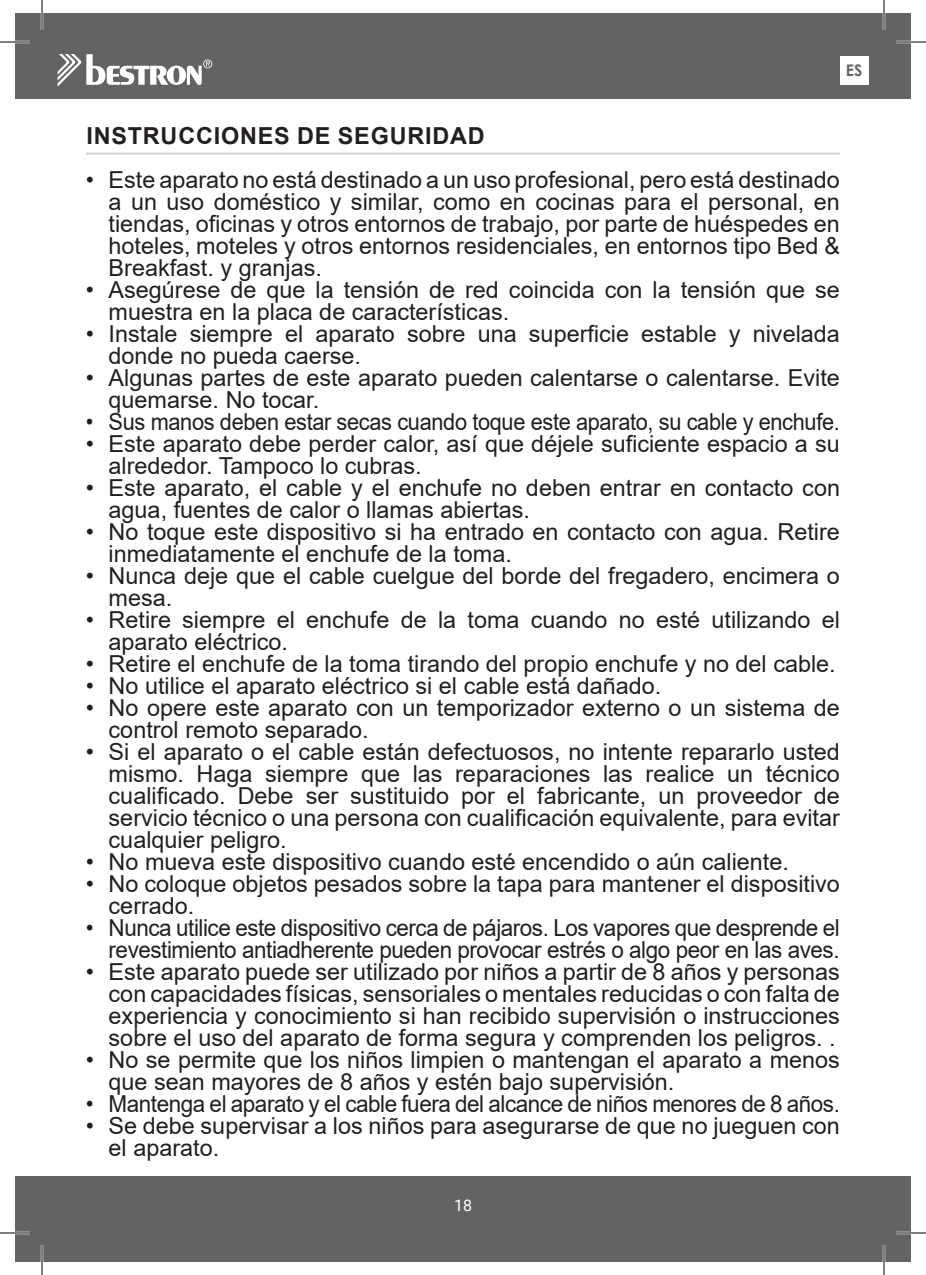
<style>
.page{position:relative;width:926px;height:1275px;background:#fff}
.page>*{position:absolute;margin:0;border:0;box-sizing:border-box;transform-origin:0 0}
.t1{font:23.4px/22px "Arial";color:#231f20}
.t2{font:23.4px/22px "Arial";letter-spacing:-.02em;color:#231f20;text-align:right;scale:.96 1}
.t3{font:23.4px "Arial";color:#231f20;scale:.93 1}
.t4{font:700 23.4px "Arial";letter-spacing:.035em;color:#231f20}
.t5{font:16px "Roboto";color:#fff}
.t6{font:700 16px "Century Gothic";color:#636366}
</style>
<div class="page">
<div style="left:15px;top:14px;width:896px;height:85px;background:#636366"></div>
<div style="left:15px;top:1176px;width:896px;height:85px;background:#636366"></div>
<svg style="left:58px;top:54px;width:154px;height:32px"></svg>
<div style="left:840px;top:56px;width:28px;height:29px;background:#fff"></div>
<hr style="left:86px;top:153px;width:754px;height:2px;background:#d1d2d4">
<hr style="left:0;top:41px;width:30px;height:2px;background:#fff">
<hr style="left:896px;top:41px;width:30px;height:2px;background:#fff">
<hr style="left:0;top:1231px;width:30px;height:3px;background:#fff">
<hr style="left:896px;top:1231px;width:30px;height:3px;background:#fff">
<hr style="left:41px;top:0;width:2px;height:30px;background:#fff">
<hr style="left:41px;top:1245px;width:2px;height:30px;background:#fff">
<hr style="left:883px;top:0;width:2px;height:30px;background:#fff">
<hr style="left:883px;top:1245px;width:2px;height:30px;background:#fff">
<hr style="left:0;top:42px;width:30px;height:1px;background:#000">
<hr style="left:896px;top:42px;width:30px;height:1px;background:#000">
<hr style="left:0;top:1232px;width:30px;height:1px;background:#000">
<hr style="left:896px;top:1232px;width:30px;height:1px;background:#000">
<hr style="left:42px;top:0;width:1px;height:30px;background:#000">
<hr style="left:42px;top:1245px;width:1px;height:30px;background:#000">
<hr style="left:884px;top:0;width:1px;height:30px;background:#000">
<hr style="left:884px;top:1245px;width:1px;height:30px;background:#000">
<p class="t6" style="left:846px;top:58px;width:18px">ES</p>
<p class="t4" style="left:86px;top:119px;width:400px">INSTRUCCIONES DE SEGURIDAD</p>
<p class="t1" style="left:109px;top:169px;width:733px;text-align:justify;text-indent:-23px">• Este aparato no está destinado a un uso profesional, pero está destinado a un uso doméstico y similar, como en cocinas para el personal, en tiendas, oficinas y otros entornos de trabajo, por parte de huéspedes en hoteles, moteles y otros entornos residenciales, en entornos tipo Bed &amp; Breakfast. y granjas.</p>
<p class="t1" style="left:109px;top:279px;width:733px;text-indent:-23px">• Asegúrese de que la tensión de red coincida con la tensión que se muestra en la placa de características.</p>
<p class="t1" style="left:109px;top:323px;width:733px;text-indent:-23px">• Instale siempre el aparato sobre una superficie estable y nivelada donde no pueda caerse.</p>
<p class="t1" style="left:109px;top:367px;width:733px;text-indent:-23px">• Algunas partes de este aparato pueden calentarse o calentarse. Evite quemarse. No tocar.</p>
<p class="t3" style="left:86px;top:406px;width:812px">• Sus manos deben estar secas cuando toque este aparato, su cable y enchufe.</p>
<p class="t1" style="left:109px;top:433px;width:733px;text-indent:-23px">• Este aparato debe perder calor, así que déjele suficiente espacio a su alrededor. Tampoco lo cubras.</p>
<p class="t1" style="left:109px;top:477px;width:733px;text-indent:-23px">• Este aparato, el cable y el enchufe no deben entrar en contacto con agua, fuentes de calor o llamas abiertas.</p>
<p class="t1" style="left:109px;top:521px;width:733px;text-indent:-23px">• No toque este dispositivo si ha entrado en contacto con agua. Retire inmediatamente el enchufe de la toma.</p>
<p class="t1" style="left:109px;top:565px;width:733px;text-indent:-23px">• Nunca deje que el cable cuelgue del borde del fregadero, encimera o mesa.</p>
<p class="t1" style="left:109px;top:609px;width:733px;text-indent:-23px">• Retire siempre el enchufe de la toma cuando no esté utilizando el aparato eléctrico.</p>
<p class="t1" style="left:86px;top:653px;width:751px">• Retire el enchufe de la toma tirando del propio enchufe y no del cable.</p>
<p class="t1" style="left:86px;top:675px;width:577px">• No utilice el aparato eléctrico si el cable está dañado.</p>
<p class="t1" style="left:109px;top:697px;width:733px;text-indent:-23px">• No opere este aparato con un temporizador externo o un sistema de control remoto separado.</p>
<p class="t1" style="left:109px;top:741px;width:733px;text-align:justify;text-indent:-23px">• Si el aparato o el cable están defectuosos, no intente repararlo usted mismo. Haga siempre que las reparaciones las realice un técnico cualificado. Debe ser sustituido por el fabricante, un proveedor de servicio técnico o una persona con cualificación equivalente, para evitar cualquier peligro.</p>
<p class="t1" style="left:86px;top:851px;width:704px">• No mueva este dispositivo cuando esté encendido o aún caliente.</p>
<p class="t1" style="left:109px;top:873px;width:733px;text-indent:-23px">• No coloque objetos pesados sobre la tapa para mantener el dispositivo cerrado.</p>
<p class="t2" style="left:86px;top:917px;width:787px">• Nunca utilice este dispositivo cerca de pájaros. Los vapores que desprende el revestimiento antiadherente pueden provocar estrés o algo peor en las aves.</p>
<p class="t1" style="left:109px;top:961px;width:733px;text-align:justify;text-indent:-23px">• Este aparato puede ser utilizado por niños a partir de 8 años y personas con capacidades físicas, sensoriales o mentales reducidas o con falta de experiencia y conocimiento si han recibido supervisión o instrucciones sobre el uso del aparato de forma segura y comprenden los peligros. .</p>
<p class="t1" style="left:109px;top:1049px;width:733px;text-indent:-23px">• No se permite que los niños limpien o mantengan el aparato a menos que sean mayores de 8 años y estén bajo supervisión.</p>
<p class="t2" style="left:86px;top:1093px;width:787px">• Mantenga el aparato y el cable fuera del alcance de niños menores de 8 años.</p>
<p class="t1" style="left:109px;top:1115px;width:733px;text-indent:-23px">• Se debe supervisar a los niños para asegurarse de que no jueguen con el aparato.</p>
<p class="t5" style="left:454px;top:1193px;width:19px">18</p>
</div>
